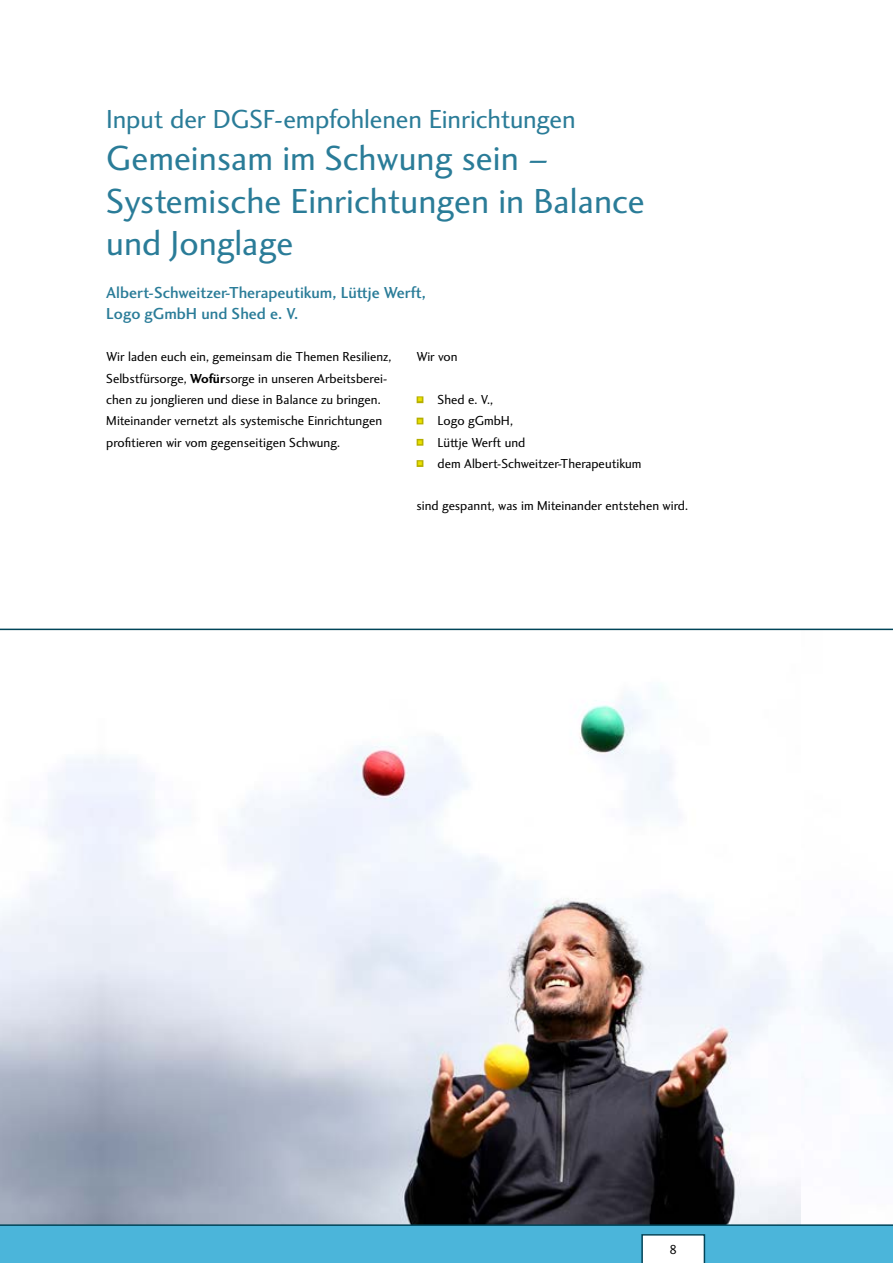
<style>
.page{position:relative;width:893px;height:1263px;background:#fff}
.page>*{position:absolute;margin:0;border:0;box-sizing:border-box;transform-origin:0 0}
.header1{font:36px/42.5px "Charlotte Sans Std";color:#2a7c98}
.Format{font:27px "Charlotte Sans Std";letter-spacing:-.005em;color:#2a7c98}
.head3{font:500 16.5px/21.3px "Charlotte Sans Std";color:#2a7c98}
.fliesstext{font:13.5px/21.3px "Charlotte Sans Std";color:#000}
.s1{font-weight:700}
</style>
<div class="page">
<div style="left:0;top:1225px;width:893px;height:37px;background:#4bb5da"></div>
<svg style="left:641px;top:1234px;width:64px;height:29px;background:#e6ecef"></svg>
<img style="left:0;top:630px;width:893px;height:594px">
<hr style="left:0;top:629px;width:893px;height:1px;background:#004458">
<hr style="left:0;top:1224px;width:893px;height:2px;background:#004458">
<p class="Format" style="left:106px;top:103px;width:471px">Input der DGSF-empfohlenen Einrichtungen</p>
<p class="header1" style="left:106px;top:138px;width:540px">Gemeinsam im Schwung sein –<br>Systemische Einrichtungen in Balance und Jonglage</p>
<p class="head3" style="left:106px;top:282px;width:321px">Albert-Schweitzer-Therapeutikum, Lüttje Werft,<br>Logo gGmbH und Shed e. V.</p>
<p class="fliesstext" style="left:106px;top:347px;width:287px">Wir laden euch ein, gemeinsam die Themen Resilienz, Selbstfürsorge, <span class="s1">Wofür</span>sorge in unseren Arbeitsberei&shy;chen zu jonglieren und diese in Balance zu bringen.<br>Miteinander vernetzt als systemische Einrichtungen profitieren wir vom gegenseitigen Schwung.</p>
<p class="fliesstext" style="left:416px;top:347px;width:43px">Wir von</p>
<p class="fliesstext" style="left:438px;top:389px;width:57px">Shed e. V.,</p>
<p class="fliesstext" style="left:438px;top:410px;width:77px">Logo gGmbH,</p>
<p class="fliesstext" style="left:438px;top:432px;width:89px">Lüttje Werft und</p>
<p class="fliesstext" style="left:438px;top:453px;width:205px">dem Albert-Schweitzer-Therapeutikum</p>
<p class="fliesstext" style="left:416px;top:495px;width:273px">sind gespannt, was im Miteinander entstehen wird.</p>
<p class="fliesstext" style="left:669px;top:1240px;width:10px">8</p>
</div>
